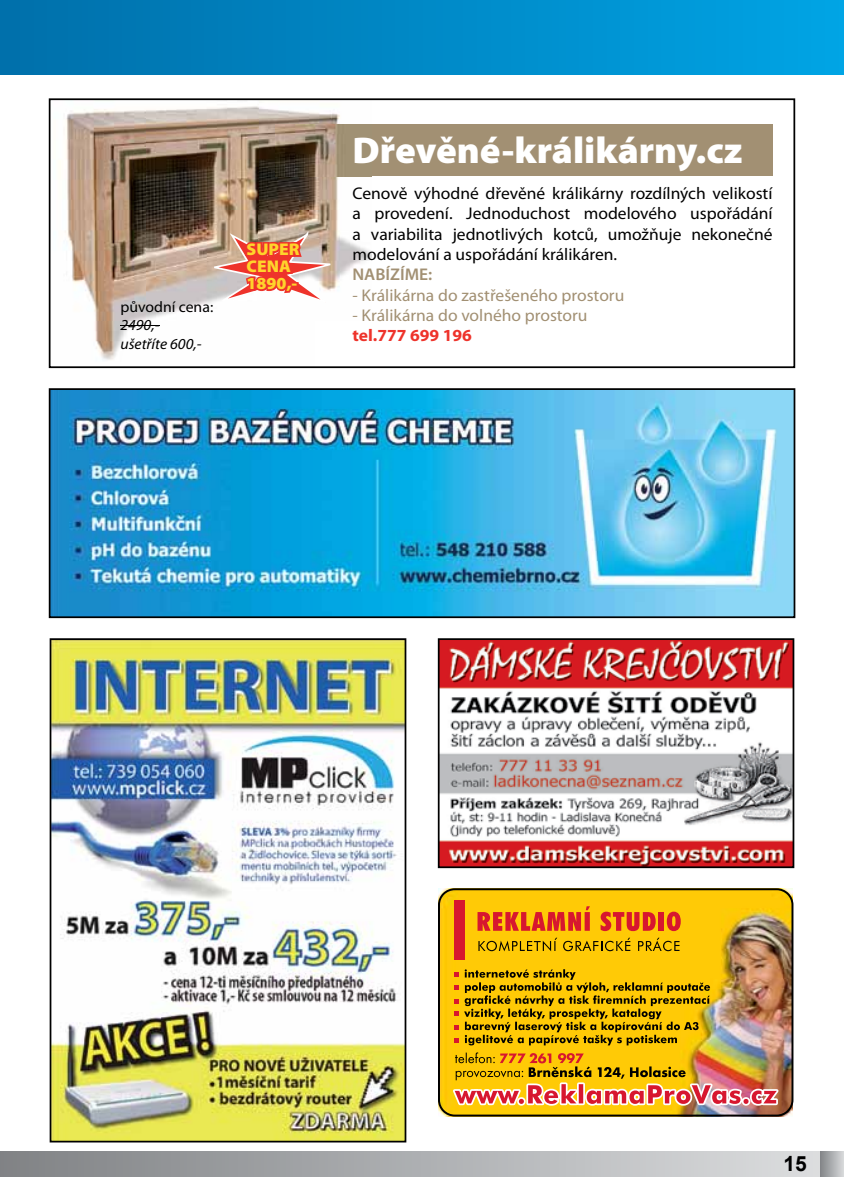
<style>
.page{position:relative;width:844px;height:1191px;background:#fff}
.page>*{position:absolute;margin:0;border:0;box-sizing:border-box;transform-origin:0 0}
.t1{font:900 37.27px "Myriad Pro";color:#fff}
.t2{font:700 21px "Arial";color:#000}
.t3{font:16.97px/20.3px "Myriad Pro";color:#000;text-align:justify}
.t4{font:16.97px "Myriad Pro";color:#a29073}
.t5{font:900 16.97px/17px "Myriad Pro";color:#ffd42b}
.t6{font:700 16.97px "Myriad Pro";color:#ee332b}
.t7{font:600 16.97px "Myriad Pro";color:#a29073}
.t8{font:italic 15.22px/18.4px "Myriad Pro";color:#000}
.t9{font:15.22px "Myriad Pro";color:#000}
</style>
<div class="page">
<div style="left:819px;top:1151px;width:24px;height:25px;background:linear-gradient(to right,#7f8184,#d0d1d3)"></div>
<div style="left:0;top:1151px;width:819px;height:25px;background:linear-gradient(to right,#7f8285,#dbddde)"></div>
<div style="left:0;top:0;width:843px;height:74px;background:linear-gradient(to right,#006faa,#00a4e4)"></div>
<img style="left:438px;top:888px;width:355px;height:228px">
<div style="left:276px;top:124px;width:496px;height:52px;background:#a29073"></div>
<img style="left:65px;top:106px;width:306px;height:254px">
<img style="left:276px;top:124px;width:95px;height:52px">
<hr style="left:120px;top:325px;width:39px;height:1px;background:#000">
<svg style="left:214px;top:231px;width:116px;height:72px"></svg>
<div style="left:290px;top:282px;width:8px;height:5px;border:3px solid #ee332b"></div>
<div style="left:49px;top:98px;width:746px;height:270px;border:2px solid #000"></div>
<img style="left:440px;top:641px;width:351px;height:224px">
<div style="left:437px;top:638px;width:357px;height:230px;border:2px solid #000"></div>
<img style="left:53px;top:641px;width:350px;height:498px">
<div style="left:50px;top:638px;width:356px;height:504px;border:2px solid #000"></div>
<img style="left:52px;top:391px;width:740px;height:224px">
<div style="left:49px;top:388px;width:746px;height:230px;border:2px solid #000"></div>
<p class="t9" style="left:120px;top:298px;width:94px">původní cena:</p>
<p class="t8" style="left:120px;top:316px;width:83px">2490,- ušetříte 600,-</p>
<p class="t5" style="left:246px;top:241px;width:55px">SUPER<br>CENA<br>1890,-</p>
<h1 class="t1" style="left:352px;top:129px;width:391px">Dřevěné-králikárny.cz</h1>
<p class="t3" style="left:352px;top:183px;width:421px">Cenově výhodné dřevěné králikárny rozdílných velikostí a provedení. Jednoduchost modelového uspořádání a variabilita jednotlivých kotců, umožňuje nekonečné modelování a uspořádání králikáren.</p>
<p class="t7" style="left:352px;top:265px;width:81px">NABÍZÍME:</p>
<p class="t4" style="left:352px;top:286px;width:273px">- Králikárna do zastřešeného prostoru</p>
<p class="t4" style="left:352px;top:306px;width:236px">- Králikárna do volného prostoru</p>
<p class="t6" style="left:352px;top:326px;width:121px">tel.777 699 196</p>
<p class="t2" style="left:783px;top:1149px;width:25px">15</p>
</div>
